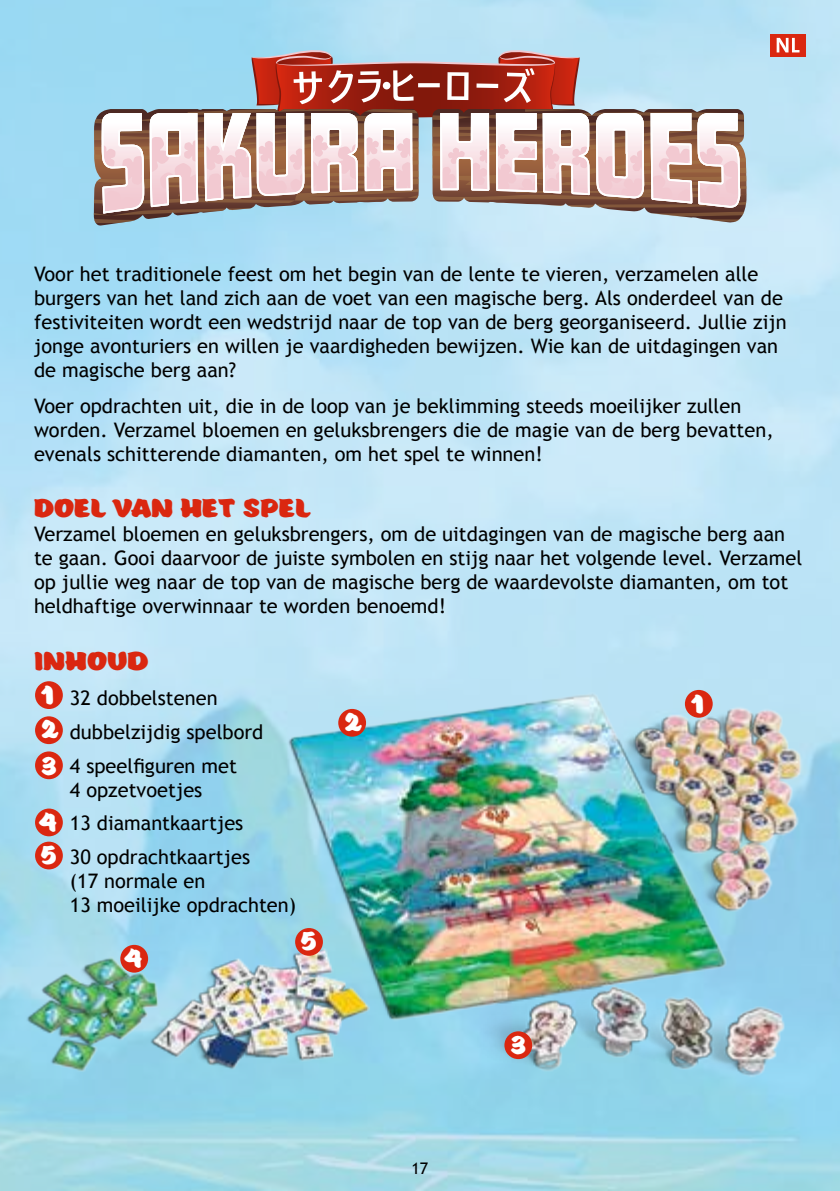
<style>
.page{position:relative;width:840px;height:1191px;background:#fff}
.page>*{position:absolute;margin:0;border:0;box-sizing:border-box;transform-origin:0 0}
.t1{font:700 24px "Eds Market";color:#da2710}
.t2{font:700 24px/34px "Eds Market";color:#fff}
.t3{font:20px/24px "Trebuchet MS";color:#000}
.t4{font:16px "Trebuchet MS";color:#000}
</style>
<div class="page">
<img style="left:0;top:0;width:839px;height:1191px">
<img style="left:14px;top:661px;width:788px;height:449px">
<div style="left:35px;top:681px;width:28px;height:28px;background:#da2710;border-radius:50%"></div>
<div style="left:35px;top:716px;width:28px;height:28px;background:#da2710;border-radius:50%"></div>
<div style="left:35px;top:751px;width:28px;height:28px;background:#da2710;border-radius:50%"></div>
<div style="left:35px;top:808px;width:28px;height:28px;background:#da2710;border-radius:50%"></div>
<div style="left:35px;top:841px;width:28px;height:28px;background:#da2710;border-radius:50%"></div>
<div style="left:684px;top:690px;width:28px;height:27px;background:#da2710;border-radius:50%"></div>
<div style="left:338px;top:709px;width:28px;height:27px;background:#da2710;border-radius:50%"></div>
<div style="left:504px;top:1031px;width:28px;height:28px;background:#da2710;border-radius:50%"></div>
<div style="left:120px;top:945px;width:28px;height:27px;background:#da2710;border-radius:50%"></div>
<div style="left:295px;top:928px;width:28px;height:27px;background:#da2710;border-radius:50%"></div>
<div style="left:769px;top:34px;width:36px;height:22px;background:#da2710"></div>
<svg style="left:776px;top:38px;width:23px;height:14px"></svg>
<svg style="left:94px;top:49px;width:652px;height:177px"></svg>
<p class="t3" style="left:34px;top:262px;width:753px">Voor het traditionele feest om het begin van de lente te vieren, verzamelen alle burgers van het land zich aan de voet van een magische berg. Als onderdeel van de festiviteiten wordt een wedstrijd naar de top van de berg georganiseerd. Jullie zijn jonge avonturiers en willen je vaardigheden bewijzen. Wie kan de uitdagingen van de magische berg aan?</p>
<p class="t3" style="left:34px;top:394px;width:740px">Voer opdrachten uit, die in de loop van je beklimming steeds moeilijker zullen worden. Verzamel bloemen en geluksbrengers die de magie van de berg bevatten, evenals schitterende diamanten, om het spel te winnen!</p>
<p class="t1" style="left:34px;top:495px;width:278px">DOEL VAN HET SPEL</p>
<p class="t3" style="left:34px;top:522px;width:769px">Verzamel bloemen en geluksbrengers, om de uitdagingen van de magische berg aan te gaan. Gooi daarvoor de juiste symbolen en stijg naar het volgende level. Verzamel op jullie weg naar de top van de magische berg de waardevolste diamanten, om tot heldhaftige overwinnaar te worden benoemd!</p>
<p class="t1" style="left:34px;top:647px;width:116px">INHOUD</p>
<p class="t3" style="left:70px;top:681px;width:195px;line-height:33.6px">32 dobbelstenen dubbelzijdig spelbord<br>4 speelfiguren met</p>
<p class="t3" style="left:70px;top:773px;width:182px;line-height:33.6px">4 opzetvoetjes<br>13 diamantkaartjes<br>30 opdrachtkaartjes</p>
<p class="t3" style="left:70px;top:869px;width:228px">(17 normale en<br>13 moeilijke opdrachten)</p>
<p class="t2" style="left:41px;top:679px;width:19px">1<br>2</p>
<p class="t2" style="left:41px;top:749px;width:17px">3</p>
<p class="t2" style="left:39px;top:806px;width:19px;line-height:33.2px">4<br>5</p>
<p class="t2" style="left:124px;top:942px;width:19px">4</p>
<p class="t2" style="left:301px;top:925px;width:17px">5</p>
<p class="t2" style="left:344px;top:705px;width:19px">2</p>
<p class="t4" style="left:411px;top:1158px;width:18px">17</p>
<p class="t2" style="left:510px;top:1029px;width:17px">3</p>
<p class="t2" style="left:692px;top:687px;width:13px">1</p>
</div>
